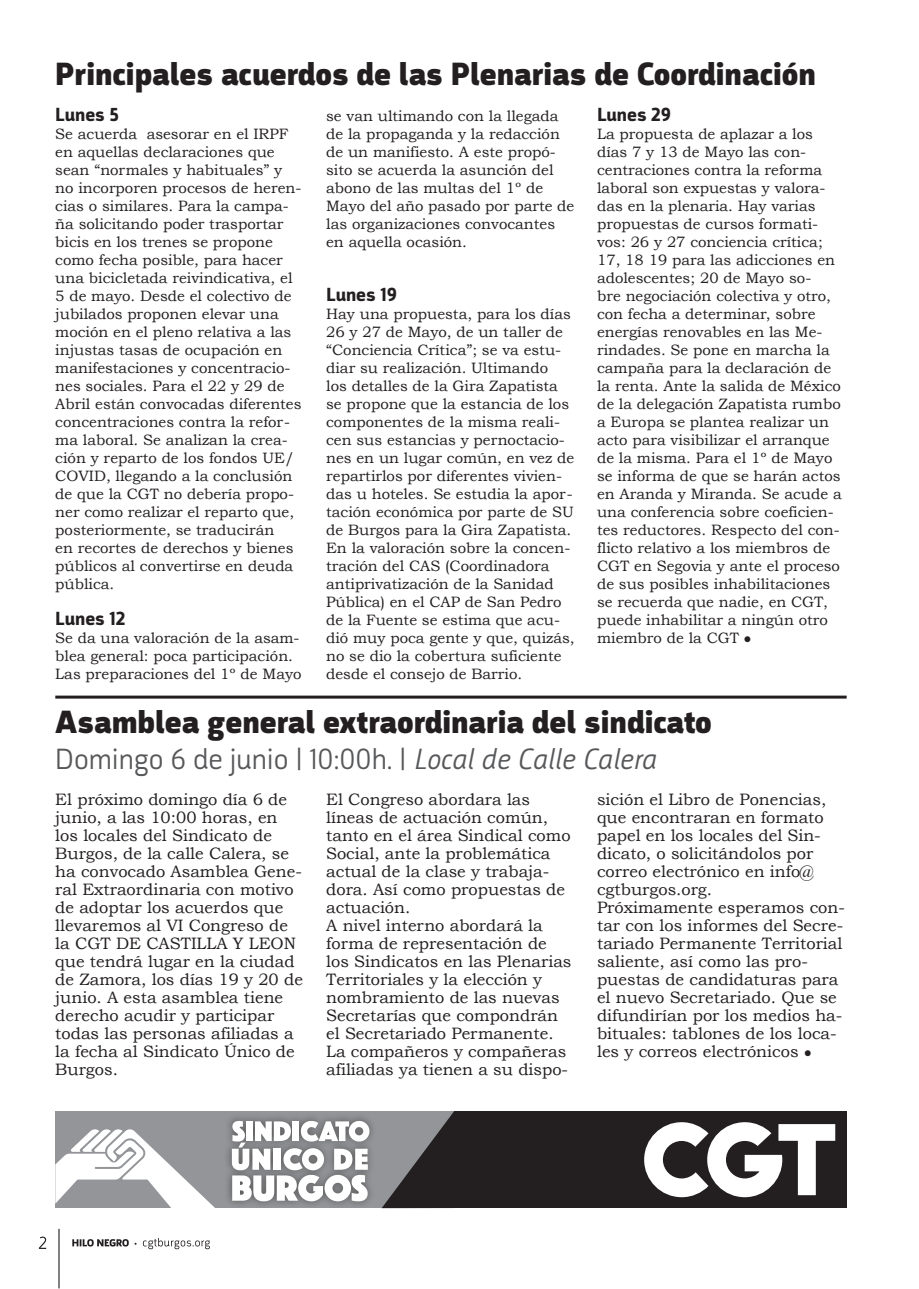
<style>
.page{position:relative;width:919px;height:1289px;background:#fff}
.page>*{position:absolute;margin:0;border:0;box-sizing:border-box;transform-origin:0 0}
.t1{font:900 33px "Argumentum";color:#231f20}
.t2{font:300 30px "Argumentum";color:#57585a}
.t3{font:700 19.5px "Argumentum";color:#231f20}
.t4{font:16.5px/18px "Bookman Old Style";color:#231f20}
.t5{font:15px/18px "Bookman Old Style";color:#231f20}
.s1{font-family:"Helvetica";font-weight:700;font-size:13.5px}
.s2{font-style:italic}
</style>
<div class="page">
<hr style="left:58px;top:1228px;width:2px;height:60px;background:#231f20">
<svg style="left:39px;top:1236px;width:7px;height:12px"></svg>
<svg style="left:72px;top:1238px;width:138px;height:11px"></svg>
<hr style="left:55px;top:695px;width:791px;height:3px;background:#231f20">
<div style="left:55px;top:1111px;width:399px;height:96px;background:#939598"></div>
<svg style="left:381px;top:1111px;width:73px;height:97px"></svg>
<div style="left:454px;top:1111px;width:392px;height:96px;background:#231f20"></div>
<div style="left:223px;top:1113px;width:154px;height:96px;background:#231f20;opacity:.5"></div>
<svg style="left:232px;top:1120px;width:137px;height:81px;background:#c6c6c7"></svg>
<svg style="left:55px;top:1129px;width:159px;height:78px"></svg>
<svg style="left:644px;top:1122px;width:191px;height:75px"></svg>
<p class="t1" style="left:55px;top:54px;width:762px">Principales acuerdos de las Plenarias de Coordinación</p>
<p class="t3" style="left:55px;top:102px;width:65px">Lunes 5</p>
<p class="t5" style="left:55px;top:125px;width:248px">Se acuerda asesorar en el IRPF en aquellas declaraciones que sean “normales y habituales” y no incorporen procesos de heren&shy;cias o similares. Para la campa&shy;ña solicitando poder trasportar bicis en los trenes se propone como fecha posible, para hacer una bicicletada reivindicativa, el<br>5 de mayo. Desde el colectivo de jubilados proponen elevar una moción en el pleno relativa a las injustas tasas de ocupación en manifestaciones y concentracio&shy;nes sociales. Para el 22 y 29 de<br>Abril están convocadas diferentes concentraciones contra la refor&shy;ma laboral. Se analizan la crea&shy;ción y reparto de los fondos UE/<br>COVID, llegando a la conclusión de que la CGT no debería propo&shy;ner como realizar el reparto que, posteriormente, se traducirán<br>en recortes de derechos y bienes públicos al convertirse en deuda pública.</p>
<p class="t3" style="left:55px;top:606px;width:72px">Lunes 12</p>
<p class="t5" style="left:55px;top:629px;width:248px">Se da una valoración de la asam&shy;blea general: poca participación.<br>Las preparaciones del 1º de Mayo</p>
<p class="t5" style="left:326px;top:107px;width:250px">se van ultimando con la llegada de la propaganda y la redacción de un manifiesto. A este propó&shy;sito se acuerda la asunción del abono de las multas del 1º de<br>Mayo del año pasado por parte de las organizaciones convocantes en aquella ocasión.</p>
<p class="t3" style="left:326px;top:282px;width:72px">Lunes 19</p>
<p class="t5" style="left:326px;top:305px;width:250px">Hay una propuesta, para los días<br>26 y 27 de Mayo, de un taller de “Conciencia Crítica”; se va estu&shy;diar su realización. Ultimando<br>los detalles de la Gira Zapatista se propone que la estancia de los componentes de la misma reali&shy;cen sus estancias y pernoctacio&shy;nes en un lugar común, en vez de repartirlos por diferentes vivien&shy;das u hoteles. Se estudia la apor&shy;tación económica por parte de SU de Burgos para la Gira Zapatista.<br>En la valoración sobre la concen&shy;tración del CAS (Coordinadora antiprivatización de la Sanidad<br>Pública) en el CAP de San Pedro de la Fuente se estima que acu&shy;dió muy poca gente y que, quizás, no se dio la cobertura suficiente desde el consejo de Barrio.</p>
<p class="t3" style="left:597px;top:102px;width:75px">Lunes 29</p>
<p class="t5" style="left:597px;top:125px;width:246px">La propuesta de aplazar a los días 7 y 13 de Mayo las con&shy;centraciones contra la reforma laboral son expuestas y valora&shy;das en la plenaria. Hay varias propuestas de cursos formati&shy;vos: 26 y 27 conciencia crítica;<br>17, 18 19 para las adicciones en adolescentes; 20 de Mayo so-<br>bre negociación colectiva y otro, con fecha a determinar, sobre energías renovables en las Me&shy;rindades. Se pone en marcha la campaña para la declaración de la renta. Ante la salida de México de la delegación Zapatista rumbo a Europa se plantea realizar un acto para visibilizar el arranque de la misma. Para el 1º de Mayo se informa de que se harán actos en Aranda y Miranda. Se acude a una conferencia sobre coeficien&shy;tes reductores. Respecto del con&shy;flicto relativo a los miembros de<br>CGT en Segovia y ante el proceso de sus posibles inhabilitaciones se recuerda que nadie, en CGT, puede inhabilitar a ningún otro miembro de la CGT <span class="s1">●</span></p>
<p class="t1" style="left:55px;top:702px;width:658px">Asamblea general extraordinaria del sindicato</p>
<p class="t2" style="left:55px;top:741px;width:602px">Domingo 6 de junio | 10:00h. | <span class="s2">Local de Calle Calera</span></p>
<p class="t4" style="left:55px;top:790px;width:249px">El próximo domingo día 6 de junio, a las 10:00 horas, en los locales del Sindicato de<br>Burgos, de la calle Calera, se ha convocado Asamblea Gene&shy;ral Extraordinaria con motivo de adoptar los acuerdos que llevaremos al VI Congreso de la CGT DE CASTILLA Y LEON que tendrá lugar en la ciudad de Zamora, los días 19 y 20 de junio. A esta asamblea tiene derecho acudir y participar todas las personas afiliadas a la fecha al Sindicato Único de<br>Burgos.</p>
<p class="t4" style="left:326px;top:790px;width:246px">El Congreso abordara las líneas de actuación común, tanto en el área Sindical como<br>Social, ante la problemática actual de la clase y trabaja&shy;dora. Así como propuestas de actuación.</p>
<p class="t4" style="left:326px;top:916px;width:247px">A nivel interno abordará la forma de representación de los Sindicatos en las Plenarias<br>Territoriales y la elección y nombramiento de las nuevas<br>Secretarías que compondrán el Secretariado Permanente.</p>
<p class="t4" style="left:326px;top:1042px;width:243px">La compañeros y compañeras afiliadas ya tienen a su dispo-</p>
<p class="t4" style="left:597px;top:790px;width:231px">sición el Libro de Ponencias, que encontraran en formato papel en los locales del Sin&shy;dicato, o solicitándolos por correo electrónico en info@ cgtburgos.org.</p>
<p class="t4" style="left:597px;top:898px;width:249px">Próximamente esperamos con&shy;tar con los informes del Secre&shy;tariado Permanente Territorial saliente, así como las pro&shy;puestas de candidaturas para el nuevo Secretariado. Que se difundirían por los medios ha&shy;bituales: tablones de los loca&shy;les y correos electrónicos <span class="s1">●</span></p>
</div>
